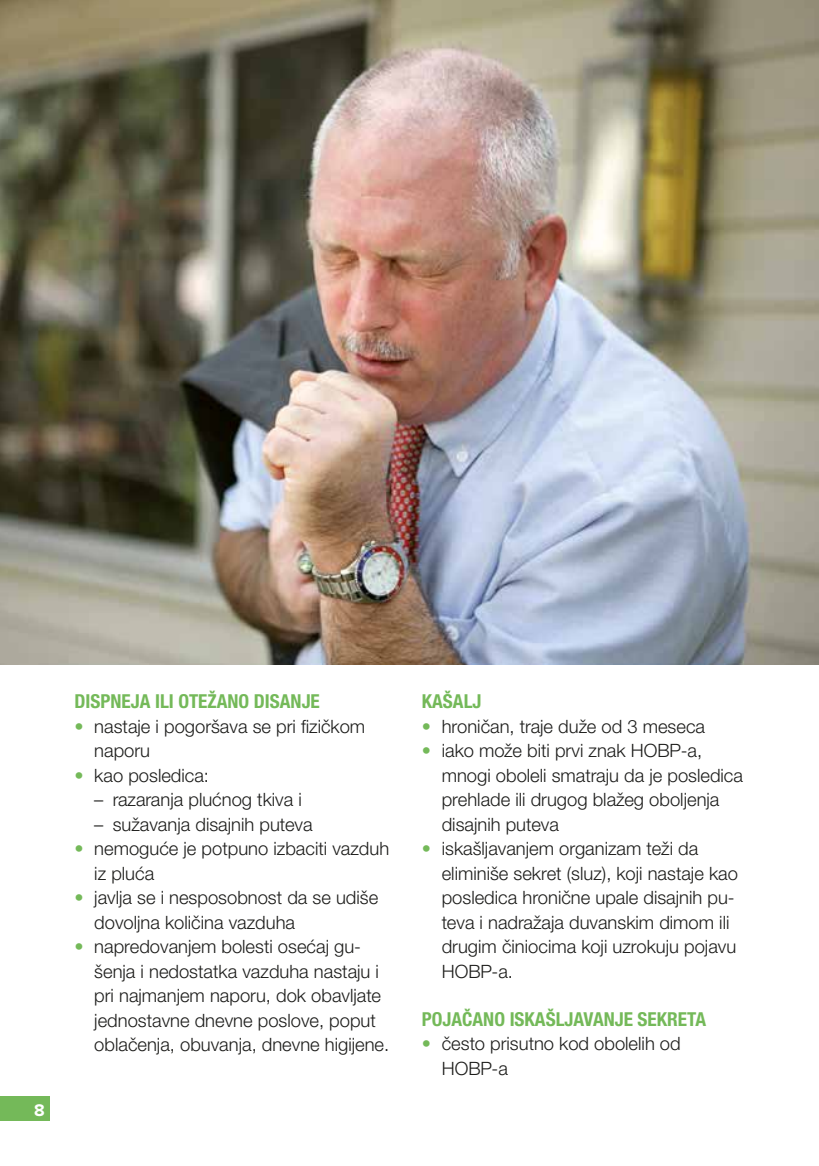
<style>
.page{position:relative;width:819px;height:1166px;background:#fff}
.page>*{position:absolute;margin:0;border:0;box-sizing:border-box;transform-origin:0 0}
.t1{font:700 condensed 19.25px "Helvetica Neue LTW1 G";color:#74b959}
.t2{font:300 18.38px/24.5px "Helvetica Neue LTW1 G";color:#1d1d1b}
.t3{font:700 17.5px "Proxima Nova";color:#fff}
.s1{color:#74b959}
</style>
<div class="page">
<div style="left:0;top:1096px;width:50px;height:25px;background:#74b959"></div>
<img style="left:0;top:0;width:819px;height:665px">
<p class="t3" style="left:34px;top:1102px;width:12px">8</p>
<p class="t1" style="left:74px;top:690px;width:247px">DISPNEJA ILI OTEŽANO DISANJE</p>
<p class="t2" style="left:94px;top:714px;width:272px;text-indent:-20px"><span class="s1">•</span> nastaje i pogoršava se pri fizičkom naporu</p>
<p class="t2" style="left:74px;top:763px;width:136px"><span class="s1">•</span> kao posledica:</p>
<p class="t2" style="left:94px;top:787px;width:209px">– razaranja plućnog tkiva i</p>
<p class="t2" style="left:94px;top:812px;width:220px">– sužavanja disajnih puteva</p>
<p class="t2" style="left:94px;top:836px;width:296px;text-indent:-20px"><span class="s1">•</span> nemoguće je potpuno izbaciti vazduh iz pluća</p>
<p class="t2" style="left:94px;top:885px;width:285px;text-indent:-20px"><span class="s1">•</span> javlja se i nesposobnost da se udiše dovoljna količina vazduha</p>
<p class="t2" style="left:94px;top:934px;width:296px;text-indent:-20px"><span class="s1">•</span> napredovanjem bolesti osećaj gu&shy;šenja i nedostatka vazduha nastaju i pri najmanjem naporu, dok obavljate jednostavne dnevne poslove, poput oblačenja, obuvanja, dnevne higijene.</p>
<p class="t1" style="left:422px;top:690px;width:61px">KAŠALJ</p>
<p class="t2" style="left:422px;top:714px;width:285px"><span class="s1">•</span> hroničan, traje duže od 3 meseca</p>
<p class="t2" style="left:441px;top:738px;width:303px;text-indent:-20px"><span class="s1">•</span> iako može biti prvi znak HOBP-a, mnogi oboleli smatraju da je posledica prehlade ili drugog blažeg oboljenja disajnih puteva</p>
<p class="t2" style="left:441px;top:836px;width:298px;text-indent:-20px"><span class="s1">•</span> iskašljavanjem organizam teži da eliminiše sekret (sluz), koji nastaje kao posledica hronične upale disajnih pu&shy;teva i nadražaja duvanskim dimom ili drugim činiocima koji uzrokuju pojavu HOBP-a.</p>
<p class="t1" style="left:422px;top:1007px;width:286px">POJAČANO ISKAŠLJAVANJE SEKRETA</p>
<p class="t2" style="left:441px;top:1031px;width:240px;text-indent:-20px"><span class="s1">•</span> često prisutno kod obolelih od<br>HOBP-a</p>
</div>
